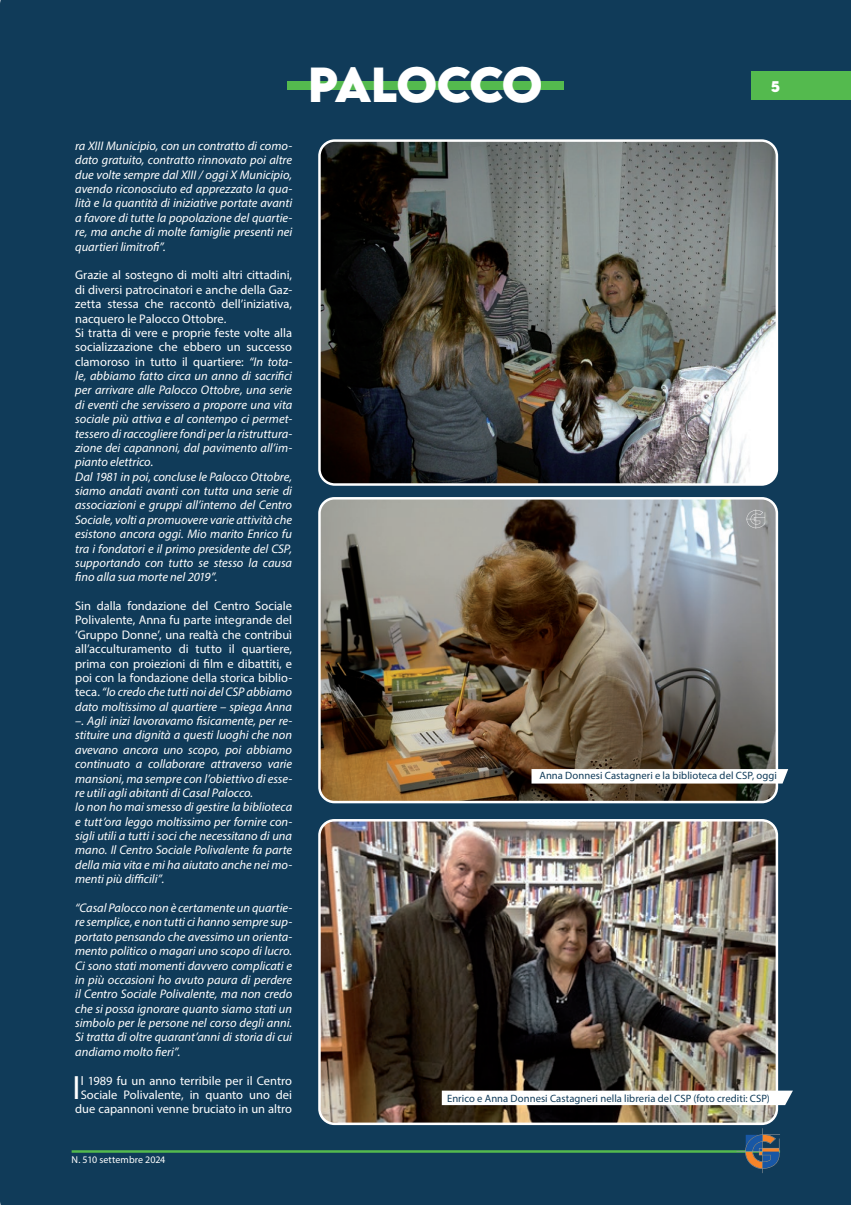
<style>
.page{position:relative;width:851px;height:1205px;background:#fff}
.page>*{position:absolute;margin:0;border:0;box-sizing:border-box;transform-origin:0 0}
.t1{font:700 43.75px "LEMONMILK";letter-spacing:-.03em;color:#fff}
.t2{font:33.88px "Myriad Pro";color:#fff}
.t3{font:700 13.75px "LEMONMILK";color:#fff}
.t4{font:italic 12.5px/14.4px "Myriad Pro";color:#fff;text-align:justify}
.t5{font:12.5px/14.4px "Myriad Pro";color:#fff;text-align:center}
.t6{font:10.62px "Myriad Pro";letter-spacing:.005em;color:#103b59}
.t7{font:10px "Myriad Pro";letter-spacing:.005em;color:#fff}
.s1{font-style:normal}
</style>
<div class="page">
<div style="left:0;top:0;width:850px;height:1205px;background:#103b59"></div>
<div style="left:287px;top:81px;width:276px;height:8px;background:#54ba4e"></div>
<div style="left:751px;top:71px;width:99px;height:28px;background:#54ba4e"></div>
<hr style="left:72px;top:1150px;width:708px;height:2px;background:#54ba4e">
<svg style="left:736px;top:1128px;width:44px;height:45px;background:#3a5368"></svg>
<img style="left:319px;top:141px;width:457px;height:343px">
<div style="left:318px;top:139px;width:460px;height:347px;border:2px solid #fff;border-radius:15px"></div>
<img style="left:319px;top:498px;width:457px;height:304px">
<div style="left:318px;top:497px;width:460px;height:306px;border:2px solid #fff;border-radius:15px"></div>
<img style="left:319px;top:820px;width:457px;height:304px">
<div style="left:318px;top:819px;width:460px;height:306px;border:2px solid #fff;border-radius:15px"></div>
<svg style="left:746px;top:509px;width:19px;height:20px"></svg>
<svg style="left:531px;top:769px;width:257px;height:14px"></svg>
<svg style="left:441px;top:1090px;width:351px;height:15px"></svg>
<p class="t4" style="left:75px;top:138px;width:218px">ra XIII Municipio, con un contratto di como&shy;dato gratuito, contratto rinnovato poi altre due volte sempre dal XIII / oggi X Municipio, avendo riconosciuto ed apprezzato la qua&shy;lità e la quantità di iniziative portate avanti a favore di tutte la popolazione del quartie&shy;re, ma anche di molte famiglie presenti nei quartieri limitrofi”.</p>
<p class="t4" style="left:75px;top:268px;width:218px;text-align:left"><span class="s1">Grazie al sostegno di molti altri cittadini, di diversi patrocinatori e anche della Gaz&shy;zetta stessa che raccontò dell’iniziativa, nacquero le Palocco Ottobre.<br>Si tratta di vere e proprie feste volte alla socializzazione che ebbero un successo clamoroso in tutto il quartiere:</span> “In tota&shy;le, abbiamo fatto circa un anno di sacrifici per arrivare alle Palocco Ottobre, una serie di eventi che servissero a proporre una vita sociale più attiva e al contempo ci permet&shy;tessero di raccogliere fondi per la ristruttura&shy;zione dei capannoni, dal pavimento all’im&shy;pianto elettrico.<br>Dal 1981 in poi, concluse le Palocco Ottobre, siamo andati avanti con tutta una serie di associazioni e gruppi all’interno del Centro Sociale, volti a promuovere varie attività che esistono ancora oggi. Mio marito Enrico fu tra i fondatori e il primo presidente del CSP, supportando con tutto se stesso la causa fino alla sua morte nel 2019”.</p>
<p class="t4" style="left:75px;top:598px;width:218px;text-align:left"><span class="s1">Sin dalla fondazione del Centro Sociale Polivalente, Anna fu parte integrande del ‘Gruppo Donne’, una realtà che contribuì all’acculturamento di tutto il quartiere, prima con proiezioni di film e dibattiti, e poi con la fondazione della storica biblio&shy;teca.</span> “Io credo che tutti noi del CSP abbiamo dato moltissimo al quartiere – spiega Anna –. Agli inizi lavoravamo fisicamente, per re&shy;stituire una dignità a questi luoghi che non avevano ancora uno scopo, poi abbiamo continuato a collaborare attraverso varie mansioni, ma sempre con l’obiettivo di esse&shy;re utili agli abitanti di Casal Palocco.<br>Io non ho mai smesso di gestire la biblioteca e tutt’ora leggo moltissimo per fornire con&shy;sigli utili a tutti i soci che necessitano di una mano. Il Centro Sociale Polivalente fa parte della mia vita e mi ha aiutato anche nei mo&shy;menti più difficili”.</p>
<p class="t4" style="left:75px;top:900px;width:218px">“Casal Palocco non è certamente un quartie&shy;re semplice, e non tutti ci hanno sempre sup&shy;portato pensando che avessimo un orienta&shy;mento politico o magari uno scopo di lucro.<br>Ci sono stati momenti davvero complicati e in più occasioni ho avuto paura di perdere il Centro Sociale Polivalente, ma non credo che si possa ignorare quanto siamo stati un simbolo per le persone nel corso degli anni.<br>Si tratta di oltre quarant’anni di storia di cui andiamo molto fieri”.</p>
<h2 class="t2" style="left:73px;top:1066px;width:10px">I</h2>
<p class="t5" style="left:75px;top:1073px;width:218px">l 1989 fu un anno terribile per il Centro<br>Sociale Polivalente, in quanto uno dei due capannoni venne bruciato in un altro</p>
<p class="t7" style="left:72px;top:1153px;width:95px">N. 510 settembre 2024</p>
<h1 class="t1" style="left:308px;top:54px;width:236px">PALOCCO</h1>
<p class="t3" style="left:770px;top:77px;width:11px">5</p>
<p class="t6" style="left:539px;top:769px;width:239px">Anna Donnesi Castagneri e la biblioteca del CSP, oggi</p>
<p class="t6" style="left:447px;top:1091px;width:324px">Enrico e Anna Donnesi Castagneri nella libreria del CSP (foto crediti: CSP)</p>
</div>
